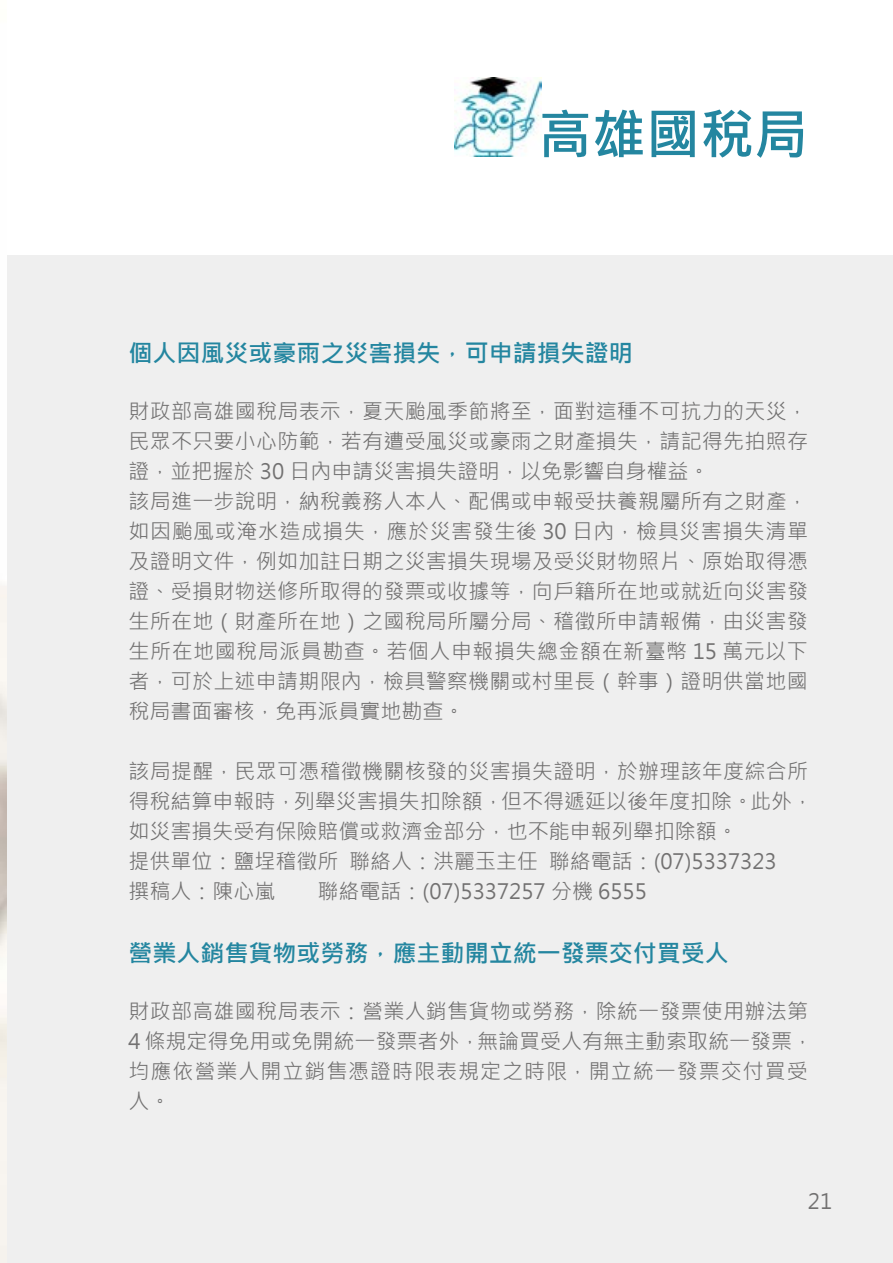
<style>
.page{position:relative;width:893px;height:1263px;background:#fff}
.page>*{position:absolute;margin:0;border:0;box-sizing:border-box;transform-origin:0 0}
.t1{font:700 54px "Microsoft Jheng Hei";color:#2486a0}
.t2{font:700 24px "Microsoft Jheng Hei";color:#2486a0}
.t3{font:21px/30px "Microsoft Jheng Hei";letter-spacing:.01em;color:#727171}
</style>
<div class="page">
<div style="left:0;top:256px;width:893px;height:1007px;background:#efefef"></div>
<img style="left:455px;top:77px;width:86px;height:79px">
<img style="left:0;top:256px;width:7px;height:792px">
<h1 class="t1" style="left:538px;top:101px;width:271px">高雄國稅局</h1>
<p class="t2" style="left:129px;top:338px;width:505px">個人因風災或豪雨之災害損失，可申請損失證明</p>
<p class="t3" style="left:129px;top:396px;width:681px">財政部高雄國稅局表示，夏天颱風季節將至，面對這種不可抗力的天災，民眾不只要小心防範，若有遭受風災或豪雨之財產損失，請記得先拍照存證，並把握於 30 日內申請災害損失證明，以免影響自身權益。<br>該局進一步說明，納稅義務人本人、配偶或申報受扶養親屬所有之財產，如因颱風或淹水造成損失，應於災害發生後 30 日內，檢具災害損失清單及證明文件，例如加註日期之災害損失現場及受災財物照片、原始取得憑證、受損財物送修所取得的發票或收據等，向戶籍所在地或就近向災害發生所在地（財產所在地）之國稅局所屬分局、稽徵所申請報備，由災害發生所在地國稅局派員勘查。若個人申報損失總金額在新臺幣 15 萬元以下者，可於上述申請期限內，檢具警察機關或村里長（幹事）證明供當地國稅局書面審核，免再派員實地勘查。</p>
<p class="t3" style="left:129px;top:756px;width:686px">該局提醒，民眾可憑稽徵機關核發的災害損失證明，於辦理該年度綜合所得稅結算申報時，列舉災害損失扣除額，但不得遞延以後年度扣除。此外，如災害損失受有保險賠償或救濟金部分，也不能申報列舉扣除額。<br>提供單位：鹽埕稽徵所 聯絡人：洪麗玉主任 聯絡電話：(07)5337323<br>撰稿人：陳心嵐</p>
<p class="t3" style="left:318px;top:876px;width:331px">聯絡電話：(07)5337257 分機 6555</p>
<p class="t2" style="left:129px;top:938px;width:601px">營業人銷售貨物或勞務，應主動開立統一發票交付買受人</p>
<p class="t3" style="left:129px;top:996px;width:686px">財政部高雄國稅局表示：營業人銷售貨物或勞務，除統一發票使用辦法第<br>4 條規定得免用或免開統一發票者外，無論買受人有無主動索取統一發票，均應依營業人開立銷售憑證時限表規定之時限，開立統一發票交付買受人。</p>
<p class="t3" style="left:808px;top:1187px;width:26px">21</p>
</div>
